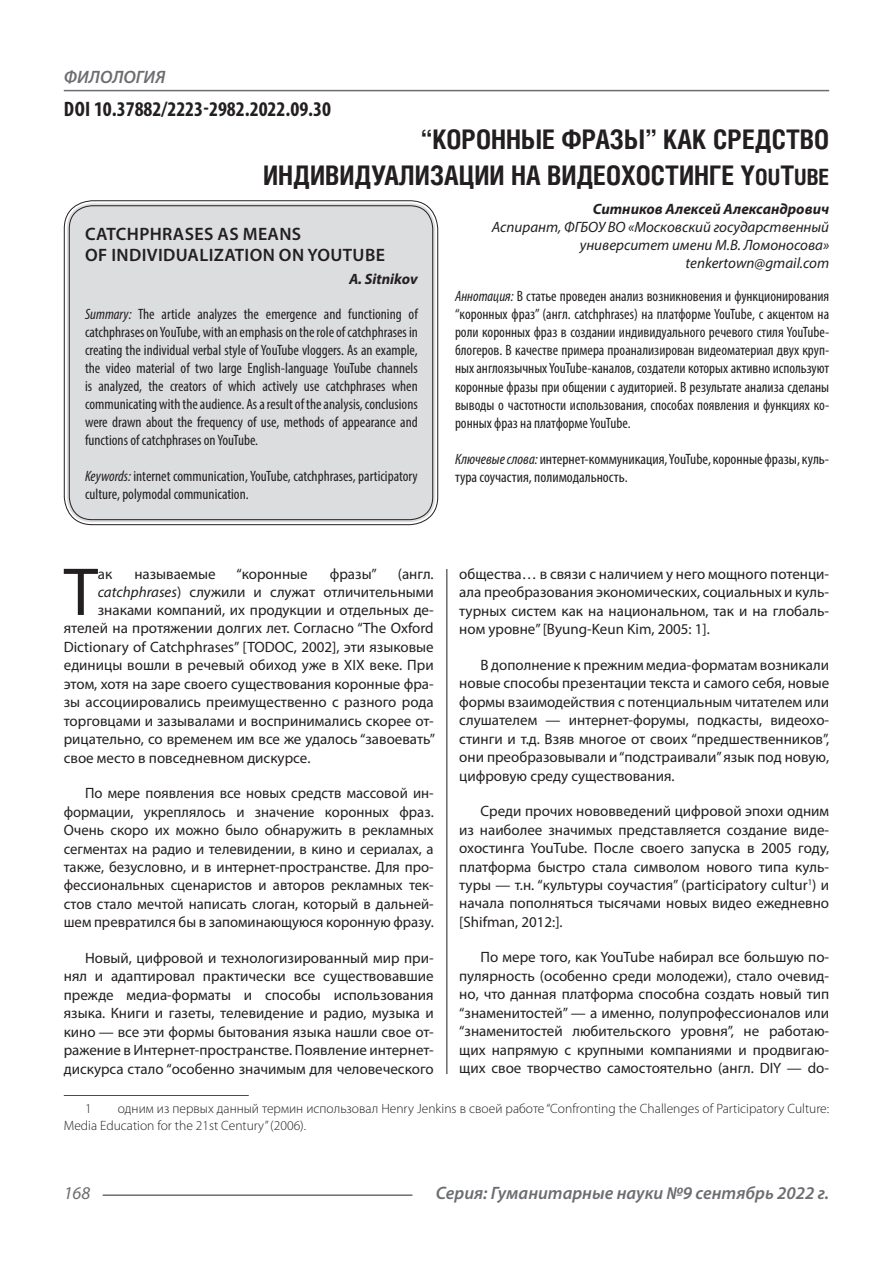
<style>
.page{position:relative;width:893px;height:1263px;background:#fff}
.page>*{position:absolute;margin:0;border:0;box-sizing:border-box;transform-origin:0 0}
.Статья_текст_первый{font:68.4px "Myriad Pro";color:#231f20}
.Статья_название{font:700 27px "Helios Cond C";color:#231f20}
.ДОИ{font:700 condensed 21px "Myriad Pro";color:#231f20}
.t1{font:italic 600 18px "Myriad Pro";color:#6c6d70}
.Статья_название_англ{font:600 18px/21.6px "Myriad Pro";letter-spacing:.02em;color:#231f20}
.t2{font:italic 18px "Myriad Pro";color:#6c6d70}
.Статья_текст{font:15px/18.5px "Myriad Pro";color:#231f20;text-align:justify}
.Статья_аннотация_тек{font:condensed 15px/18px "Myriad Pro";color:#231f20;text-align:justify}
.Статья_аннотация_анг{font:condensed 15px/18px "Myriad Pro";color:#231f20;text-align:justify}
.Статья_текст_первый-2{font:15px "Myriad Pro";color:#231f20}
.Статья_автор_инфо{font:italic 15px/18px "Myriad Pro";color:#231f20;text-align:right}
.Статья_автор_фио_рус{font:italic 700 15px "Myriad Pro";color:#231f20}
.Статья_автор_англ{font:italic 700 15px "Myriad Pro";color:#231f20}
.Сноска{font:300 13.5px/16.2px "Myriad Pro";color:#231f20}
.s1{font-size:22.5px}
.s2{font-style:italic}
</style>
<div class="page">
<hr style="left:446px;top:128px;width:1px;height:1007px;background:#231f20">
<hr style="left:103px;top:1194px;width:309px;height:2px;background:#6c6d70">
<hr style="left:64px;top:90px;width:765px;height:1px;background:#6c6d70">
<div style="left:67px;top:203px;width:368px;height:319px;background:#dcdddf;border-radius:26px"></div>
<div style="left:64px;top:200px;width:374px;height:325px;border:1px solid #231f20;border-radius:28px"></div>
<div style="left:69px;top:205px;width:364px;height:315px;border:1px solid #231f20;border-radius:23px"></div>
<div style="left:441px;top:1074px;width:10px;height:62px;background:#fff"></div>
<hr style="left:64px;top:1095px;width:185px;height:1px;background:#4b4c4d">
<p class="t1" style="left:64px;top:66px;width:103px">ФИЛОЛОГИЯ</p>
<p class="ДОИ" style="left:64px;top:96px;width:269px">DOI 10.37882/2223-2982.2022.09.30</p>
<p class="Статья_название" style="left:421px;top:124px;width:410px">“КОРОННЫЕ ФРАЗЫ” КАК СРЕДСТВО</p>
<p class="Статья_название" style="left:263px;top:160px;width:567px">ИНДИВИДУАЛИЗАЦИИ НА ВИДЕОХОСТИНГЕ Y<span class="s1">OU</span>T<span class="s1">UBE</span></p>
<p class="Статья_автор_фио_рус" style="left:593px;top:199px;width:238px">Ситников Алексей Александрович</p>
<p class="Статья_автор_инфо" style="left:492px;top:217px;width:339px">Аспирант, ФГБОУ ВО «Московский государственный университет имени М.В. Ломоносова»</p>
<p class="Статья_автор_инфо" style="left:686px;top:253px;width:145px">tenkertown@gmail.com</p>
<p class="Статья_аннотация_тек" style="left:455px;top:287px;width:376px"><span class="s2">Аннотация:</span> В статье проведен анализ возникновения и функционирования “коронных фраз” (англ. catchphrases) на платформе YouTube, с акцентом на роли коронных фраз в создании индивидуального речевого стиля YouTube&shy;блогеров. В качестве примера проанализирован видеоматериал двух круп&shy;ных англоязычных YouTube-каналов, создатели которых активно используют коронные фразы при общении с аудиторией. В результате анализа сделаны выводы о частотности использования, способах появления и функциях ко&shy;ронных фраз на платформе YouTube.</p>
<p class="Статья_аннотация_тек" style="left:455px;top:449px;width:376px"><span class="s2">Ключевые слова:</span> интернет-коммуникация, YouTube, коронные фразы, куль&shy;тура соучастия, полимодальность.</p>
<p class="Статья_название_англ" style="left:85px;top:222px;width:301px">CATCHPHRASES AS MEANS<br>OF INDIVIDUALIZATION ON YOUTUBE</p>
<p class="Статья_автор_англ" style="left:349px;top:270px;width:70px">A. Sitnikov</p>
<p class="Статья_аннотация_анг" style="left:85px;top:304px;width:334px"><span class="s2">Summary:</span> The article analyzes the emergence and functioning of catchphrases on YouTube, with an emphasis on the role of catchphrases in creating the individual verbal style of YouTube vloggers. As an example, the video material of two large English-language YouTube channels is analyzed, the creators of which actively use catchphrases when communicating with the audience. As a result of the analysis, conclusions were drawn about the frequency of use, methods of appearance and functions of catchphrases on YouTube.</p>
<p class="Статья_аннотация_анг" style="left:85px;top:466px;width:334px"><span class="s2">Keywords:</span> internet communication, YouTube, catchphrases, participatory culture, polymodal communication.</p>
<p class="Статья_текст_первый" style="left:64px;top:550px;width:36px">Т</p>
<p class="Статья_текст_первый-2" style="left:98px;top:565px;width:16px">ак</p>
<p class="Статья_текст_первый-2" style="left:134px;top:565px;width:83px">называемые</p>
<p class="Статья_текст_первый-2" style="left:236px;top:565px;width:73px">“коронные</p>
<p class="Статья_текст_первый-2" style="left:330px;top:565px;width:49px">фразы”</p>
<p class="Статья_текст_первый-2" style="left:398px;top:565px;width:37px">(англ.</p>
<p class="Статья_текст_первый-2" style="left:98px;top:583px;width:337px"><span class="s2">catchphrases</span>) служили и служат отличительными</p>
<p class="Статья_текст_первый-2" style="left:98px;top:601px;width:337px">знаками компаний, их продукции и отдельных де-</p>
<p class="Статья_текст_первый-2" style="left:64px;top:619px;width:371px">ятелей на протяжении долгих лет. Согласно “The Oxford</p>
<p class="Статья_текст_первый-2" style="left:64px;top:638px;width:371px">Dictionary of Catchphrases” [TODOC, 2002], эти языковые</p>
<p class="Статья_текст_первый-2" style="left:64px;top:656px;width:371px">единицы вошли в речевый обиход уже в XIX веке. При</p>
<p class="Статья_текст_первый-2" style="left:64px;top:674px;width:371px">этом, хотя на заре своего существования коронные фра-</p>
<p class="Статья_текст_первый-2" style="left:64px;top:693px;width:371px">зы ассоциировались преимущественно с разного рода</p>
<p class="Статья_текст_первый-2" style="left:64px;top:711px;width:371px">торговцами и зазывалами и воспринимались скорее от-</p>
<p class="Статья_текст_первый-2" style="left:64px;top:730px;width:373px">рицательно, со временем им все же удалось “завоевать”</p>
<p class="Статья_текст_первый-2" style="left:64px;top:748px;width:248px">свое место в повседневном дискурсе.</p>
<p class="Статья_текст" style="left:64px;top:784px;width:371px;text-indent:21px">По мере появления все новых средств массовой ин&shy;формации, укреплялось и значение коронных фраз.<br>Очень скоро их можно было обнаружить в рекламных сегментах на радио и телевидении, в кино и сериалах, а также, безусловно, и в интернет-пространстве. Для про&shy;фессиональных сценаристов и авторов рекламных тек&shy;стов стало мечтой написать слоган, который в дальней&shy;шем превратился бы в запоминающуюся коронную фразу.</p>
<p class="Статья_текст" style="left:64px;top:948px;width:371px;text-indent:21px">Новый, цифровой и технологизированный мир при&shy;нял и адаптировал практически все существовавшие прежде медиа-форматы и способы использования языка. Книги и газеты, телевидение и радио, музыка и кино — все эти формы бытования языка нашли свое от&shy;ражение в Интернет-пространстве. Появление интернет&shy;дискурса стало “особенно значимым для человеческого</p>
<p class="Статья_текст" style="left:459px;top:564px;width:371px">общества… в связи с наличием у него мощного потенци&shy;ала преобразования экономических, социальных и куль&shy;турных систем как на национальном, так и на глобаль&shy;ном уровне” [Byung-Keun Kim, 2005: 1].</p>
<p class="Статья_текст" style="left:459px;top:655px;width:371px;text-indent:21px">В дополнение к прежним медиа-форматам возникали новые способы презентации текста и самого себя, новые формы взаимодействия с потенциальным читателем или слушателем — интернет-форумы, подкасты, видеохо&shy;стинги и т.д. Взяв многое от своих “предшественников”, они преобразовывали и “подстраивали” язык под новую, цифровую среду существования.</p>
<p class="Статья_текст" style="left:459px;top:802px;width:371px;text-indent:21px">Среди прочих нововведений цифровой эпохи одним из наиболее значимых представляется создание виде&shy;охостинга YouTube. После своего запуска в 2005 году, платформа быстро стала символом нового типа куль&shy;туры — т.н. “культуры соучастия” (participatory cultur<sup>1</sup>) и начала пополняться тысячами новых видео ежедневно [Shifman, 2012:].</p>
<p class="Статья_текст" style="left:459px;top:948px;width:371px;text-indent:21px">По мере того, как YouTube набирал все большую по&shy;пулярность (особенно среди молодежи), стало очевид&shy;но, что данная платформа способна создать новый тип “знаменитостей” — а именно, полупрофессионалов или “знаменитостей любительского уровня”, не работаю&shy;щих напрямую с крупными компаниями и продвигаю&shy;щих свое творчество самостоятельно (англ. DIY — do-</p>
<p class="Сноска" style="left:64px;top:1101px;width:767px;text-indent:54px">одним из первых данный термин использовал Henry Jenkins в своей работе “Confronting the Challenges of Participatory Culture:<br>Media Education for the 21st Century” (2006).</p>
<p class="Сноска" style="left:85px;top:1101px;width:8px">1</p>
<p class="t2" style="left:64px;top:1182px;width:28px">168</p>
<p class="t1" style="left:436px;top:1182px;width:395px">Серия: Гуманитарные науки №9 сентябрь 2022 г.</p>
</div>
